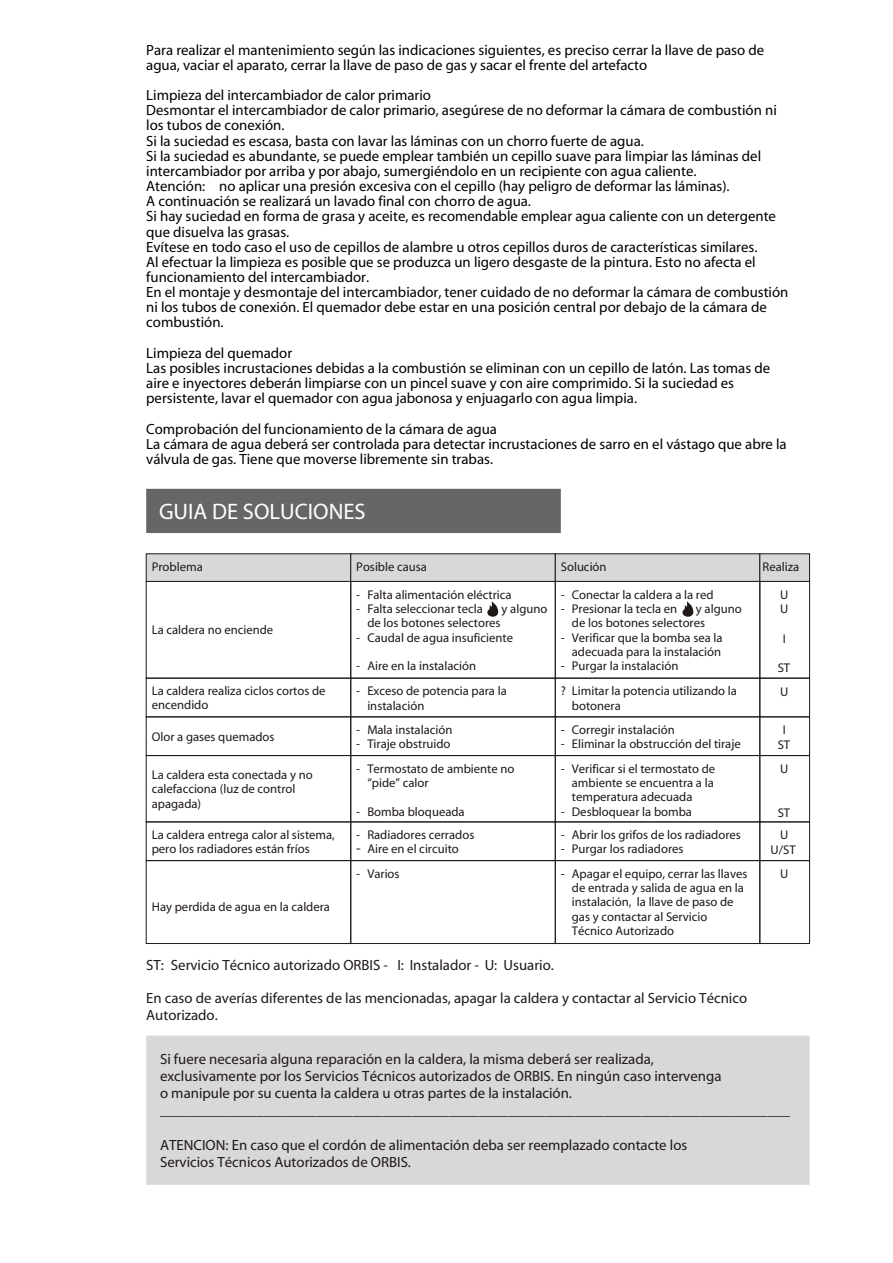
<style>
.page{position:relative;width:893px;height:1263px;background:#fff}
.page>*{position:absolute;margin:0;border:0;box-sizing:border-box;transform-origin:0 0}
.t1{font:700 22.5px "Frutiger";color:#fff}
.t2{font:300 14.85px/15.1px "Frutiger";color:#000}
.t3{font:700 14.85px/17.1px "Frutiger";color:#1f1917}
.t4{font:300 14.85px/16.8px "Frutiger";color:#1f1917}
.t5{font:700 14.85px "Frutiger";color:#000}
.t6{font:300 12.6px/14.4px "Frutiger";color:#1f1917}
.t7{font:700 12.6px/14.7px "Frutiger";color:#1f1917;text-align:center}
.s1{font-weight:700}
</style>
<div class="page">
<div style="left:146px;top:489px;width:415px;height:44px;background:#666"></div>
<div style="left:146px;top:1035px;width:664px;height:150px;background:#d9d8d8"></div>
<svg style="left:487px;top:601px;width:11px;height:16px"></svg>
<div style="left:146px;top:554px;width:205px;height:27px;background:#d9d8d8"></div>
<div style="left:146px;top:554px;width:205px;height:28px;border:1px solid #1f1917"></div>
<div style="left:351px;top:554px;width:204px;height:27px;background:#d9d8d8"></div>
<div style="left:351px;top:554px;width:204px;height:28px;border:1px solid #1f1917"></div>
<div style="left:555px;top:581px;width:205px;height:97px;border:1px solid #1f1917"></div>
<div style="left:555px;top:554px;width:205px;height:27px;background:#d9d8d8"></div>
<div style="left:555px;top:554px;width:205px;height:28px;border:1px solid #1f1917"></div>
<div style="left:760px;top:581px;width:50px;height:97px;border:1px solid #1f1917"></div>
<div style="left:760px;top:554px;width:50px;height:27px;background:#d9d8d8"></div>
<div style="left:760px;top:554px;width:50px;height:28px;border:1px solid #1f1917"></div>
<div style="left:146px;top:678px;width:205px;height:39px;border:1px solid #1f1917"></div>
<div style="left:351px;top:678px;width:204px;height:39px;border:1px solid #1f1917"></div>
<div style="left:555px;top:678px;width:205px;height:39px;border:1px solid #1f1917"></div>
<div style="left:760px;top:678px;width:50px;height:39px;border:1px solid #1f1917"></div>
<div style="left:146px;top:755px;width:205px;height:67px;border:1px solid #1f1917"></div>
<div style="left:351px;top:755px;width:204px;height:67px;border:1px solid #1f1917"></div>
<div style="left:555px;top:755px;width:205px;height:67px;border:1px solid #1f1917"></div>
<div style="left:760px;top:755px;width:50px;height:67px;border:1px solid #1f1917"></div>
<div style="left:146px;top:860px;width:205px;height:84px;border:1px solid #1f1917"></div>
<div style="left:351px;top:860px;width:204px;height:84px;border:1px solid #1f1917"></div>
<div style="left:555px;top:860px;width:205px;height:84px;border:1px solid #1f1917"></div>
<div style="left:760px;top:860px;width:50px;height:84px;border:1px solid #1f1917"></div>
<svg style="left:682px;top:601px;width:11px;height:16px"></svg>
<p class="t2" style="left:146px;top:43px;width:619px">Para realizar el mantenimiento según las indicaciones siguientes, es preciso cerrar la llave de paso de agua, vaciar el aparato, cerrar la llave de paso de gas y sacar el frente del artefacto</p>
<p class="t5" style="left:146px;top:88px;width:286px">Limpieza del intercambiador de calor primario</p>
<p class="t2" style="left:146px;top:103px;width:644px">Desmontar el intercambiador de calor primario, asegúrese de no deformar la cámara de combustión ni los tubos de conexión.<br>Si la suciedad es escasa, basta con lavar las láminas con un chorro fuerte de agua.<br>Si la suciedad es abundante, se puede emplear también un cepillo suave para limpiar las láminas del intercambiador por arriba y por abajo, sumergiéndolo en un recipiente con agua caliente.<br><span class="s1">Atención:</span> no aplicar una presión excesiva con el cepillo (hay peligro de deformar las láminas).<br>A continuación se realizará un lavado final con chorro de agua.<br>Si hay suciedad en forma de grasa y aceite, es recomendable emplear agua caliente con un detergente que disuelva las grasas.<br>Evítese en todo caso el uso de cepillos de alambre u otros cepillos duros de características similares.<br>Al efectuar la limpieza es posible que se produzca un ligero desgaste de la pintura. Esto no afecta el funcionamiento del intercambiador.<br>En el montaje y desmontaje del intercambiador, tener cuidado de no deformar la cámara de combustión ni los tubos de conexión. El quemador debe estar en una posición central por debajo de la cámara de combustión.</p>
<p class="t5" style="left:146px;top:345px;width:147px">Limpieza del quemador</p>
<p class="t2" style="left:146px;top:361px;width:625px">Las posibles incrustaciones debidas a la combustión se eliminan con un cepillo de latón. Las tomas de aire e inyectores deberán limpiarse con un pincel suave y con aire comprimido. Si la suciedad es persistente, lavar el quemador con agua jabonosa y enjuagarlo con agua limpia.</p>
<p class="t5" style="left:146px;top:421px;width:352px">Comprobación del funcionamiento de la cámara de agua</p>
<p class="t2" style="left:146px;top:437px;width:642px">La cámara de agua deberá ser controlada para detectar incrustaciones de sarro en el vástago que abre la válvula de gas. Tiene que moverse libremente sin trabas.</p>
<h1 class="t1" style="left:159px;top:500px;width:208px">GUIA DE SOLUCIONES</h1>
<p class="t6" style="left:152px;top:560px;width:53px">Problema</p>
<p class="t6" style="left:152px;top:623px;width:123px">La caldera no enciende</p>
<p class="t6" style="left:356px;top:560px;width:72px">Posible causa</p>
<p class="t6" style="left:561px;top:560px;width:47px">Solución</p>
<p class="t6" style="left:367px;top:588px;width:146px">Falta alimentación eléctrica<br>Falta seleccionar tecla</p>
<p class="t6" style="left:502px;top:602px;width:47px">y alguno</p>
<p class="t6" style="left:367px;top:616px;width:147px">de los botones selectores<br>Caudal de agua insuficiente</p>
<p class="t6" style="left:367px;top:659px;width:110px">Aire en la instalación</p>
<p class="t6" style="left:572px;top:588px;width:143px">Conectar la caldera a la red<br>Presionar la tecla en</p>
<p class="t6" style="left:572px;top:602px;width:171px;text-indent:124px">y alguno de los botones selectores<br>Verificar que la bomba sea la adecuada para la instalación<br>Purgar la instalación</p>
<p class="t6" style="left:763px;top:560px;width:38px">Realiza</p>
<p class="t7" style="left:780px;top:588px;width:10px;text-align:left">U<br>U</p>
<p class="t7" style="left:783px;top:632px;width:5px">I</p>
<p class="t7" style="left:778px;top:661px;width:14px">ST</p>
<p class="t6" style="left:152px;top:684px;width:175px">La caldera realiza ciclos cortos de encendido</p>
<p class="t6" style="left:367px;top:684px;width:141px">Exceso de potencia para la instalación</p>
<p class="t6" style="left:572px;top:684px;width:167px">Limitar la potencia utilizando la botonera</p>
<p class="t7" style="left:780px;top:684px;width:10px">U</p>
<p class="t6" style="left:152px;top:730px;width:124px">Olor a gases quemados</p>
<p class="t6" style="left:367px;top:723px;width:87px">Mala instalación<br>Tiraje obstruido</p>
<p class="t6" style="left:572px;top:723px;width:170px">Corregir instalación<br>Eliminar la obstrucción del tiraje</p>
<p class="t7" style="left:778px;top:723px;width:14px">I<br>ST</p>
<p class="t6" style="left:152px;top:768px;width:162px">La caldera esta conectada y no calefacciona (luz de control apagada)</p>
<p class="t6" style="left:367px;top:762px;width:149px">Termostato de ambiente no “pide” calor</p>
<p class="t6" style="left:367px;top:805px;width:99px">Bomba bloqueada</p>
<p class="t6" style="left:572px;top:762px;width:145px">Verificar si el termostato de ambiente se encuentra a la temperatura adecuada<br>Desbloquear la bomba</p>
<p class="t7" style="left:780px;top:762px;width:10px">U</p>
<p class="t7" style="left:778px;top:806px;width:14px">ST</p>
<p class="t6" style="left:152px;top:828px;width:185px">La caldera entrega calor al sistema, pero los radiadores están fríos</p>
<p class="t6" style="left:367px;top:828px;width:109px">Radiadores cerrados<br>Aire en el circuito</p>
<p class="t6" style="left:572px;top:828px;width:171px">Abrir los grifos de los radiadores<br>Purgar los radiadores</p>
<p class="t7" style="left:771px;top:828px;width:27px">U<br>U/ST</p>
<p class="t6" style="left:152px;top:900px;width:180px">Hay perdida de agua en la caldera</p>
<p class="t6" style="left:367px;top:867px;width:34px">Varios</p>
<p class="t6" style="left:572px;top:867px;width:177px">Apagar el equipo, cerrar las llaves de entrada y salida de agua en la instalación, la llave de paso de gas y contactar al Servicio<br>Técnico Autorizado</p>
<p class="t7" style="left:780px;top:867px;width:10px">U</p>
<p class="t4" style="left:146px;top:957px;width:409px"><span class="s1">ST:</span> Servicio Técnico autorizado ORBIS - <span class="s1">I:</span> Instalador - <span class="s1">U:</span> Usuario.</p>
<p class="t4" style="left:146px;top:991px;width:602px">En caso de averías diferentes de las mencionadas, apagar la caldera y contactar al Servicio Técnico<br>Autorizado.</p>
<p class="t3" style="left:160px;top:1051px;width:631px">Si fuere necesaria alguna reparación en la caldera, la misma deberá ser realizada,<br>exclusivamente por los Servicios Técnicos autorizados de ORBIS. En ningún caso intervenga<br>o manipule por su cuenta la caldera u otras partes de la instalación. _____________________________________________________________________________________</p>
<p class="t3" style="left:160px;top:1137px;width:529px">ATENCION: En caso que el cordón de alimentación deba ser reemplazado contacte los<br>Servicios Técnicos Autorizados de ORBIS.</p>
</div>
